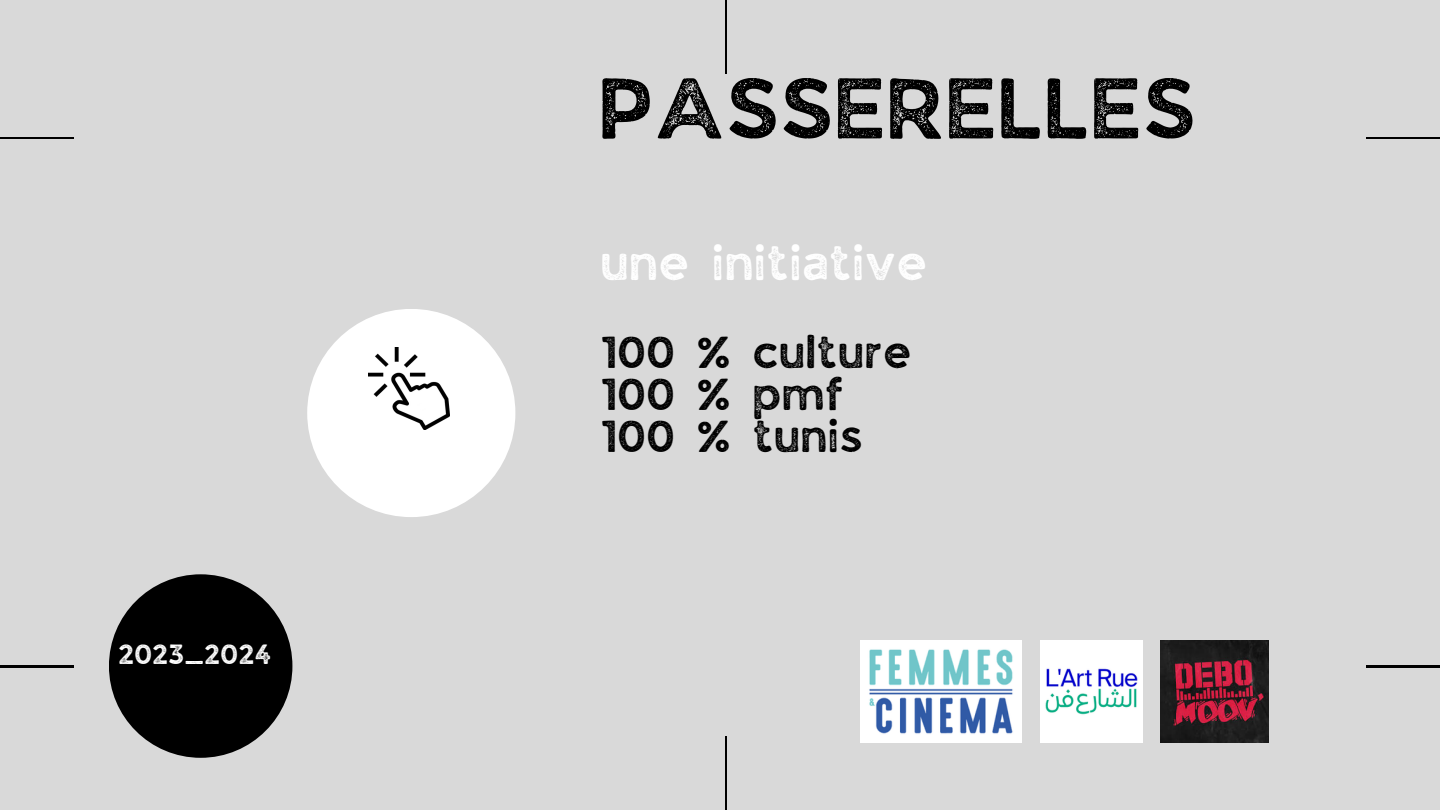
<style>
.page{position:relative;width:1440px;height:810px;background:#d9d9d9}
.page>*{position:absolute;margin:0;border:0;box-sizing:border-box;transform-origin:0 0}
.t1{font:81.3px "JA Jaya Giri Sans Rough";color:#000}
.t2{font:45.6px "JA Jaya Giri Sans Rough";color:#fff}
.t3{font:42.3px "JA Jaya Giri Sans Rough";color:#000}
.t4{font:26.3px "JA Jaya Giri Sans Rough";color:#fff}
</style>
<div class="page">
<hr style="left:0;top:137px;width:74px;height:2px;background:#000">
<hr style="left:725px;top:0;width:1px;height:74px;background:#000">
<hr style="left:725px;top:736px;width:1px;height:74px;background:#000">
<hr style="left:0;top:666px;width:74px;height:1px;background:#000">
<hr style="left:1366px;top:137px;width:74px;height:2px;background:#000">
<hr style="left:1366px;top:666px;width:74px;height:1px;background:#000">
<div style="left:307px;top:309px;width:208px;height:208px;background:#fff;border-radius:50%"></div>
<div style="left:109px;top:574px;width:183px;height:184px;background:#000;border-radius:50%"></div>
<img style="left:368px;top:348px;width:82px;height:82px">
<img style="left:861px;top:641px;width:160px;height:101px">
<img style="left:1040px;top:640px;width:102px;height:102px">
<img style="left:1161px;top:641px;width:107px;height:101px">
<p class="t4" style="left:119px;top:643px;width:155px">2023_2024</p>
<p class="t1" style="left:602px;top:75px;width:600px">PASSERELLES</p>
<p class="t2" style="left:602px;top:245px;width:329px">une initiative</p>
<p class="t3" style="left:602px;top:335px;width:313px">100 % culture</p>
<p class="t3" style="left:602px;top:377px;width:245px">100 % pmf</p>
<p class="t3" style="left:602px;top:419px;width:264px">100 % tunis</p>
</div>
